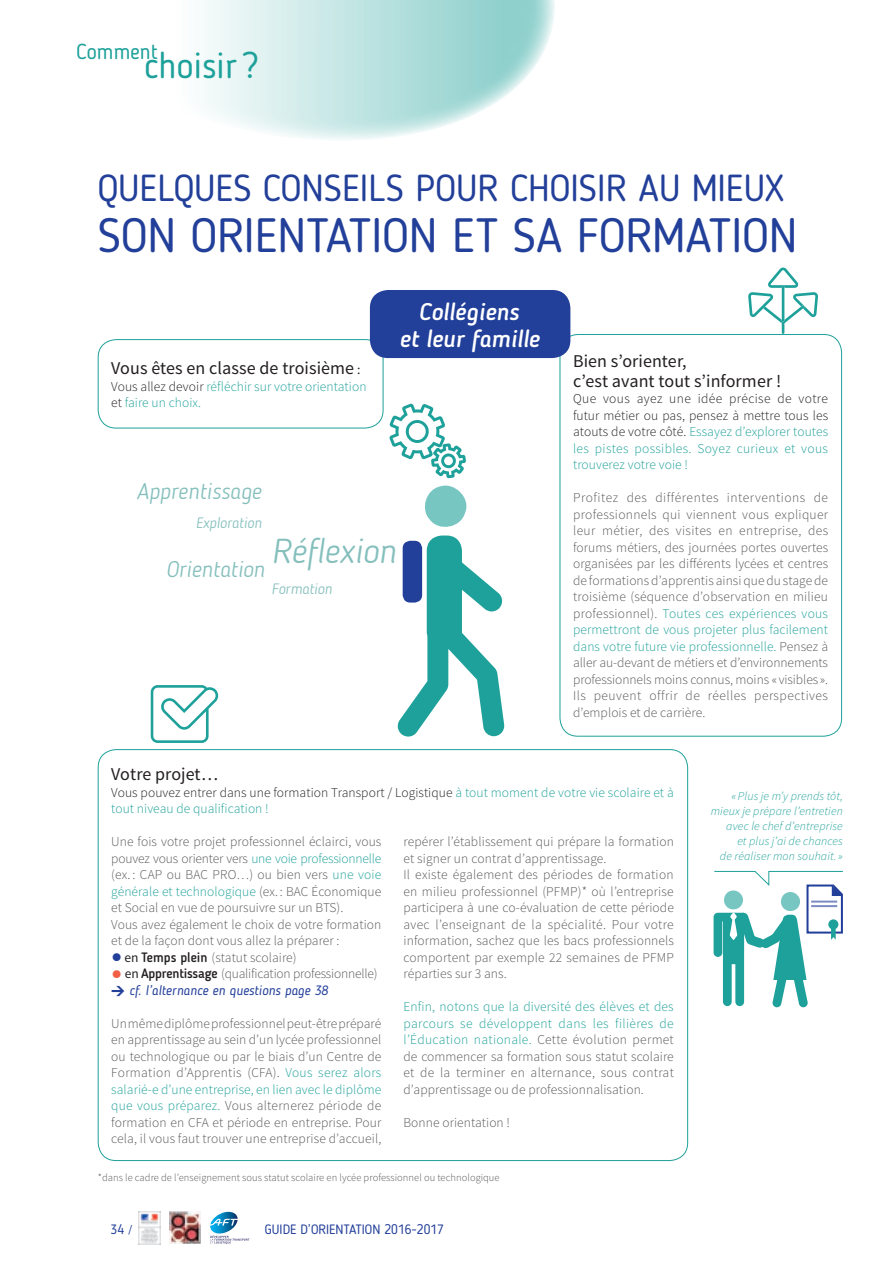
<style>
.page{position:relative;width:893px;height:1263px;background:#fff}
.page>*{position:absolute;margin:0;border:0;box-sizing:border-box;transform-origin:0 0}
.t1{font:48px "Blogger Sans";color:#223f99}
.t2{font:37.5px "Blogger Sans";color:#223f99}
.t3{font:36px "Blogger Sans";color:#1ea19a}
.DATA2{font:italic 300 34.5px "Blogger Sans";color:#84bfbc}
.t4{font:italic 500 24px "Blogger Sans";color:#fff}
.DATA2-2{font:italic 300 22.5px "Blogger Sans";color:#84bfbc}
.t5{font:21.6px "Blogger Sans";color:#1ea19a}
.txt_courant_OK{font:18px "Source Sans Pro";letter-spacing:.005em;color:#231f20}
.DATA2-3{font:italic 300 15px "Blogger Sans";color:#84bfbc}
.txt_courant_OK-2{font:300 13.5px/16.5px "Source Sans Pro";letter-spacing:.005em;color:#57585a;text-align:justify}
.txt_courant_OK-3{font:300 13.5px/16.5px "Source Sans Pro";letter-spacing:.005em;color:#1ea19a}
.txt_courant_OK-4{font:300 13.5px/16.5px "Source Sans Pro";letter-spacing:.025em;color:#231f20;text-align:justify}
.txt_courant_OK-5{font:300 13.5px "Source Sans Pro";letter-spacing:-.015em;color:#57585a}
.txt_courant_OK-6{font:italic 13.5px "Blogger Sans";letter-spacing:.005em;color:#223f99}
.t6{font:13.5px "Blogger Sans";color:#223f99}
.txt_courant_OK-7{font:italic 300 12px "Source Sans Pro";letter-spacing:.01em;color:#1ea19a}
.txt_courant_OK-8{font:300 10.5px "Source Sans Pro";letter-spacing:.005em;color:#57585a}
.s1{font-size:13.5px}
.s2{color:#231f20}
.s3{color:#1ea19a}
.s4{font-family:"Frutiger";font-stretch:condensed;font-size:22.5px;color:#223f99}
.s5{font-weight:400;color:#231f20}
.s6{font-family:"Blogger Sans";font-weight:500;color:#231f20}
.s7{font-family:"Frutiger";font-stretch:condensed;font-size:22.5px;color:#f16146}
.s8{font-family:"DIN";font-weight:900;font-style:normal}
.s9{font-family:"Minion Pro"}
</style>
<div class="page">
<img style="left:139px;top:1212px;width:22px;height:32px">
<img style="left:169px;top:1212px;width:32px;height:32px">
<svg style="left:210px;top:1211px;width:40px;height:33px"></svg>
<svg style="left:206px;top:0;width:349px;height:140px"></svg>
<svg style="left:424px;top:485px;width:43px;height:42px"></svg>
<svg style="left:397px;top:535px;width:108px;height:201px"></svg>
<div style="left:403px;top:541px;width:19px;height:61px;background:#223f99;border-radius:8px"></div>
<div style="left:98px;top:339px;width:285px;height:89px;border:1px solid #1ea19a;border-radius:18px"></div>
<svg style="left:389px;top:404px;width:77px;height:74px"></svg>
<div style="left:560px;top:334px;width:282px;height:402px;border:1px solid #1ea19a;border-radius:18px"></div>
<svg style="left:748px;top:268px;width:70px;height:66px"></svg>
<svg style="left:713px;top:871px;width:130px;height:136px"></svg>
<svg style="left:151px;top:685px;width:68px;height:58px"></svg>
<div style="left:370px;top:290px;width:200px;height:68px;background:#223f99;border-radius:18px"></div>
<p class="t5" style="left:77px;top:39px;width:83px">Comment</p>
<p class="t3" style="left:145px;top:44px;width:115px">choisir ?</p>
<p class="t2" style="left:98px;top:166px;width:687px">QUELQUES CONSEILS POUR CHOISIR AU MIEUX</p>
<p class="t1" style="left:98px;top:207px;width:701px">SON ORIENTATION ET SA FORMATION</p>
<p class="txt_courant_OK" style="left:111px;top:357px;width:251px">Vous êtes en classe de troisième <span class="s1">:</span></p>
<p class="txt_courant_OK-3" style="left:111px;top:378px;width:257px"><span class="s2">Vous allez devoir</span> réfléchir sur votre orientation</p>
<p class="txt_courant_OK-3" style="left:111px;top:394px;width:91px"><span class="s2">et</span> faire un choix.</p>
<p class="DATA2-2" style="left:136px;top:478px;width:126px">Apprentissage</p>
<p class="DATA2-3" style="left:196px;top:514px;width:67px">Exploration</p>
<p class="t4" style="left:419px;top:297px;width:102px">Collégiens</p>
<p class="t4" style="left:400px;top:324px;width:142px">et leur famille</p>
<p class="DATA2-2" style="left:166px;top:556px;width:100px">Orientation</p>
<p class="DATA2" style="left:271px;top:530px;width:126px">Réflexion</p>
<p class="DATA2-3" style="left:271px;top:580px;width:62px">Formation</p>
<p class="txt_courant_OK" style="left:573px;top:350px;width:115px">Bien s’orienter,</p>
<p class="txt_courant_OK" style="left:573px;top:370px;width:210px">c’est avant tout s’informer !</p>
<p class="txt_courant_OK-4" style="left:573px;top:391px;width:257px">Que vous ayez une idée précise de votre futur métier ou pas, pensez à mettre tous les atouts de votre côté. <span class="s3">Essayez d’explorer toutes les pistes possibles. Soyez curieux et vous trouverez votre voie !</span></p>
<p class="txt_courant_OK-2" style="left:573px;top:490px;width:257px">Profitez des différentes interventions de professionnels qui viennent vous expliquer leur métier, des visites en entreprise, des forums métiers, des journées portes ouvertes organisées par les différents lycées et centres de formations d’apprentis ainsi que du stage de troisième (séquence d’observation en milieu professionnel). <span class="s3">Toutes ces expériences vous permettront de vous projeter plus facilement dans votre future vie professionnelle.</span> Pensez à aller au-devant de métiers et d’environnements professionnels moins connus, moins « visibles ».<br>Ils peuvent offrir de réelles perspectives d’emplois et de carrière.</p>
<p class="txt_courant_OK" style="left:111px;top:763px;width:108px">Votre projet…</p>
<p class="txt_courant_OK-3" style="left:111px;top:784px;width:564px"><span class="s2">Vous pouvez entrer dans une formation Transport / Logistique</span> à tout moment de votre vie scolaire et à tout niveau de qualification !</p>
<p class="txt_courant_OK-2" style="left:111px;top:833px;width:272px">Une fois votre projet professionnel éclairci, vous pouvez vous orienter vers <span class="s3">une voie professionnelle </span>(ex. : CAP ou BAC PRO…) ou bien vers <span class="s3">une voie générale et technologique</span> (ex. : BAC Économique et Social en vue de poursuivre sur un BTS).</p>
<p class="txt_courant_OK-2" style="left:111px;top:916px;width:272px">Vous avez également le choix de votre formation et de la façon dont vous allez la préparer :</p>
<p class="txt_courant_OK-2" style="left:111px;top:949px;width:187px"><span class="s4">•</span><span class="s5">en</span> <span class="s6">Temps plein</span> (statut scolaire)</p>
<p class="txt_courant_OK-5" style="left:111px;top:965px;width:268px"><span class="s7">•</span> <span class="s5">en</span> <span class="s6">Apprentissage</span> (qualification professionnelle)</p>
<p class="txt_courant_OK-6" style="left:111px;top:982px;width:218px"><span class="s8">&gt;</span> cf. l’alternance en questions page 38</p>
<p class="txt_courant_OK-2" style="left:111px;top:1015px;width:272px">Un même diplôme professionnel peut-être préparé en apprentissage au sein d’un lycée professionnel ou technologique ou par le biais d’un Centre de Formation d’Apprentis (CFA). <span class="s3">Vous serez alors salarié-e d’une entreprise, en lien avec le diplôme que vous préparez.</span> Vous alternerez période de formation en CFA et période en entreprise. Pour cela, il vous faut trouver une entreprise d’accueil,</p>
<p class="txt_courant_OK-2" style="left:404px;top:833px;width:272px">repérer l’établissement qui prépare la formation et signer un contrat d’apprentissage.</p>
<p class="txt_courant_OK-2" style="left:404px;top:866px;width:272px">Il existe également des périodes de formation en milieu professionnel (PFMP)* où l’entreprise participera à une co-évaluation de cette période avec l’enseignant de la spécialité. Pour votre information, sachez que les bacs professionnels comportent par exemple 22 semaines de PFMP réparties sur 3 ans.</p>
<p class="txt_courant_OK-2" style="left:404px;top:998px;width:272px"><span class="s3">Enfin, notons que la diversité des élèves et des parcours se développent dans les filières de l’Éducation nationale.</span> Cette évolution permet de commencer sa formation sous statut scolaire et de la terminer en alternance, sous contrat d’apprentissage ou de professionnalisation.</p>
<p class="txt_courant_OK-2" style="left:404px;top:1114px;width:108px">Bonne orientation !</p>
<p class="txt_courant_OK-8" style="left:98px;top:1171px;width:403px">*dans le cadre de l’enseignement sous statut scolaire en lycée professionnel ou technologique</p>
<p class="t6" style="left:111px;top:1221px;width:24px">34 <span class="s9">/</span></p>
<p class="t6" style="left:265px;top:1221px;width:181px">GUIDE D’ORIENTATION 2016-2017</p>
<p class="txt_courant_OK-7" style="left:732px;top:789px;width:113px">« Plus je m’y prends tôt,</p>
<p class="txt_courant_OK-7" style="left:711px;top:804px;width:134px">mieux je prépare l’entretien</p>
<p class="txt_courant_OK-7" style="left:726px;top:819px;width:118px">avec le chef d’entreprise</p>
<p class="txt_courant_OK-7" style="left:737px;top:834px;width:107px">et plus j’ai de chances</p>
<p class="txt_courant_OK-7" style="left:720px;top:849px;width:124px">de réaliser mon souhait.»</p>
</div>
